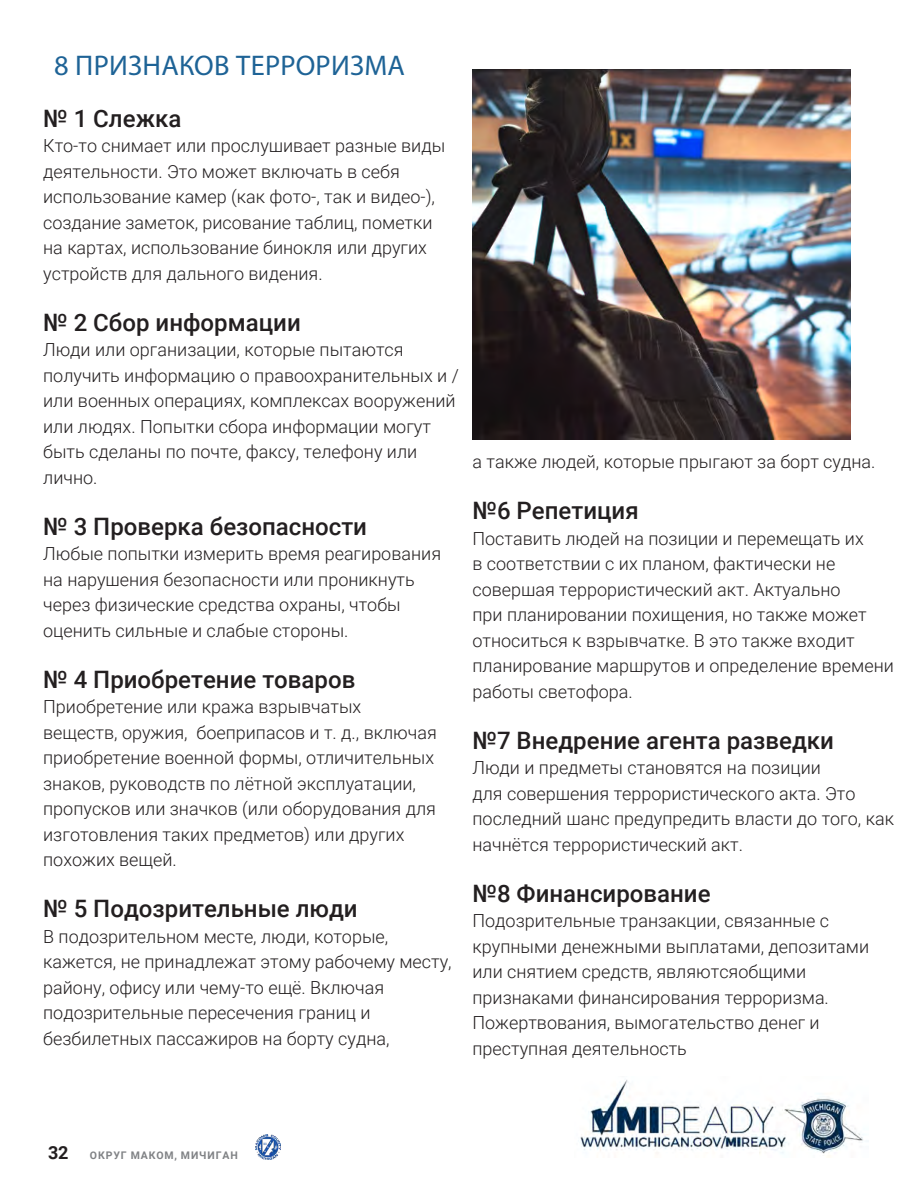
<style>
.page{position:relative;width:918px;height:1188px;background:#fff}
.page>*{position:absolute;margin:0;border:0;box-sizing:border-box;transform-origin:0 0}
.t1{font:28.5px "Myriad Pro";letter-spacing:.01em;color:#1e6396}
.t2{font:500 24px "Roboto";color:#231f20}
.t3{font:300 18px/25.5px "Roboto";color:#231f20}
.t4{font:700 10.5px "Roboto";letter-spacing:.085em;color:#808285}
.s1{font-size:18px;color:#231f20}
</style>
<div class="page">
<img style="left:256px;top:1135px;width:25px;height:24px">
<img style="left:580px;top:1080px;width:283px;height:77px">
<img style="left:472px;top:69px;width:378px;height:371px">
<p class="t1" style="left:54px;top:48px;width:352px">8 ПРИЗНАКОВ ТЕРРОРИЗМА</p>
<p class="t2" style="left:43px;top:101px;width:140px">№ 1 Слежка</p>
<p class="t3" style="left:43px;top:132px;width:404px">Кто-то снимает или прослушивает разные виды деятельности. Это может включать в себя использование камер (как фото-, так и видео-), создание заметок, рисование таблиц, пометки на картах, использование бинокля или других устройств для дального видения.</p>
<p class="t2" style="left:43px;top:305px;width:259px">№ 2 Сбор информации</p>
<p class="t3" style="left:43px;top:336px;width:417px">Люди или организации, которые пытаются получить информацию о правоохранительных и / или военных операциях, комплексах вооружений или людях. Попытки сбора информации могут быть сделаны по почте, факсу, телефону или лично.</p>
<p class="t2" style="left:43px;top:509px;width:325px">№ 3 Проверка безопасности</p>
<p class="t3" style="left:43px;top:540px;width:399px">Любые попытки измерить время реагирования на нарушения безопасности или проникнуть через физические средства охраны, чтобы оценить сильные и слабые стороны.</p>
<p class="t2" style="left:43px;top:662px;width:314px">№ 4 Приобретение товаров</p>
<p class="t3" style="left:43px;top:693px;width:395px">Приобретение или кража взрывчатых веществ, оружия, боеприпасов и т. д., включая приобретение военной формы, отличительных знаков, руководств по лётной эксплуатации, пропусков или значков (или оборудования для изготовления таких предметов) или других похожих вещей.</p>
<p class="t2" style="left:43px;top:892px;width:316px">№ 5 Подозрительные люди</p>
<p class="t3" style="left:43px;top:923px;width:410px">В подозрительном месте, люди, которые, кажется, не принадлежат этому рабочему месту, району, офису или чему-то ещё. Включая</p>
<p class="t3" style="left:43px;top:999px;width:348px">подозрительные пересечения границ и безбилетных пассажиров на борту судна,</p>
<p class="t3" style="left:472px;top:448px;width:404px">а также людей, которые прыгают за борт судна.</p>
<p class="t2" style="left:472px;top:494px;width:168px">№6 Репетиция</p>
<p class="t3" style="left:472px;top:525px;width:393px">Поставить людей на позиции и перемещать их</p>
<p class="t3" style="left:472px;top:550px;width:423px">в соответствии с их планом, фактически не совершая террористический акт. Актуально<br>при планировании похищения, но также может относиться к взрывчатке. В это также входит планирование маршрутов и определение времени работы светофора.</p>
<p class="t2" style="left:472px;top:723px;width:363px">№7 Внедрение агента разведки</p>
<p class="t3" style="left:472px;top:754px;width:423px">Люди и предметы становятся на позиции<br>для совершения террористического акта. Это последний шанс предупредить власти до того, как начнётся террористический акт.</p>
<p class="t2" style="left:472px;top:876px;width:240px">№8 Финансирование</p>
<p class="t3" style="left:472px;top:907px;width:398px">Подозрительные транзакции, связанные с крупными денежными выплатами, депозитами или снятием средств, являютсяобщими признаками финансирования терроризма.</p>
<p class="t3" style="left:472px;top:1009px;width:349px">Пожертвования, вымогательство денег и преступная деятельность</p>
<p class="t4" style="left:48px;top:1148px;width:191px"><span class="s1">32</span> ОКРУГ МАКОМ, МИЧИГАН</p>
</div>
